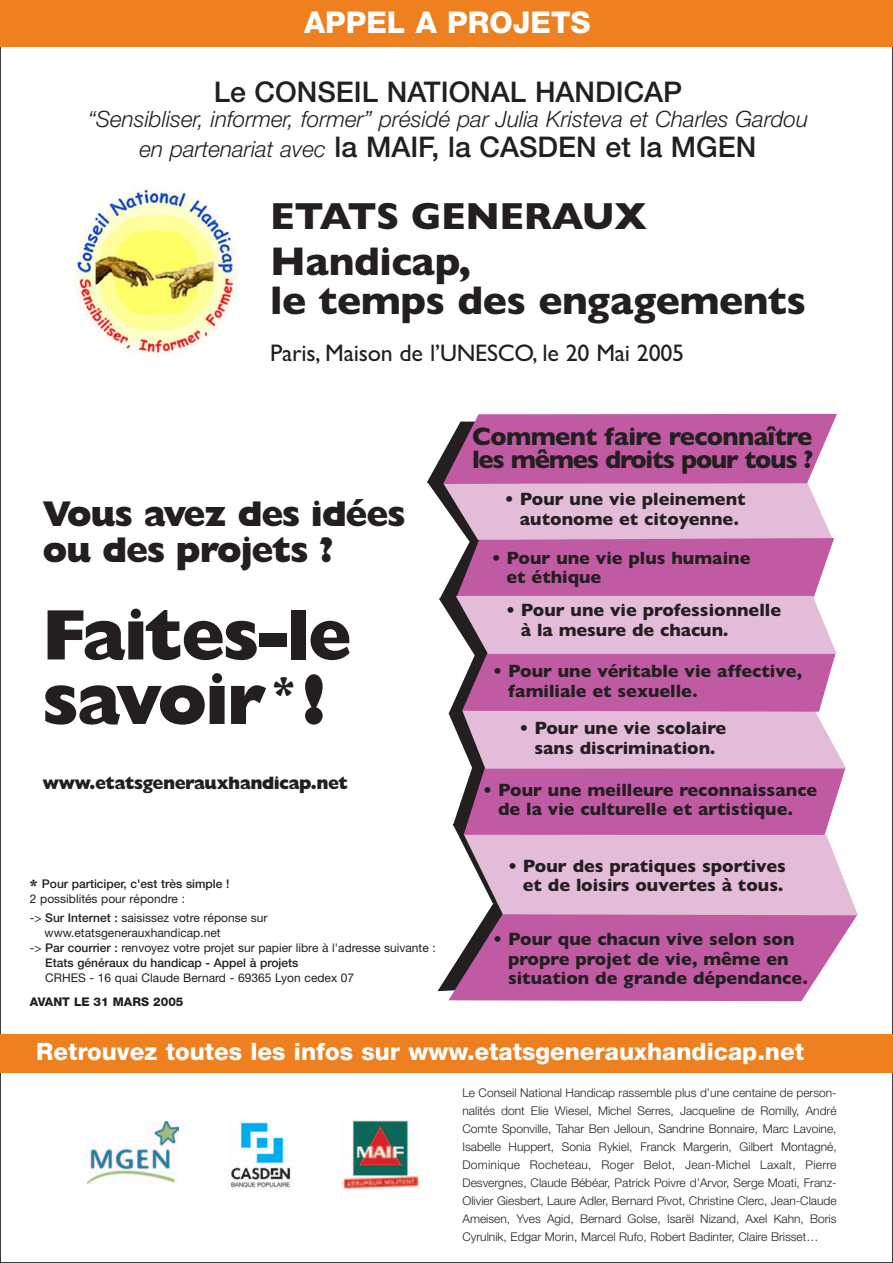
<style>
.page{position:relative;width:893px;height:1263px;background:#fff}
.page>*{position:absolute;margin:0;border:0;box-sizing:border-box;transform-origin:0 0}
.t1{font:800 72px/64.5px "Gill Sans";letter-spacing:-.035em;color:#231f20}
.t2{font:700 40.5px/38.7px "Gill Sans";letter-spacing:-.01em;color:#231f20}
.t3{font:700 38.1px "Gill Sans";letter-spacing:-.01em;color:#231f20}
.t4{font:800 36px/36px "Gill Sans";letter-spacing:-.035em;color:#231f20}
.t5{font:800 30px "Helvetica Neue";color:#fff}
.t6{font:500 28.5px "Helvetica Neue";color:#231f20}
.t7{font:700 25.5px/22.5px "Gill Sans";letter-spacing:-.05em;color:#231f20}
.t8{font:800 24px "Helvetica Neue";color:#fff}
.t9{font:24px "Gill Sans";letter-spacing:-.01em;color:#231f20}
.t10{font:italic 300 22.5px "Helvetica Neue";color:#231f20}
.t11{font:700 18px/19.5px "Gill Sans";color:#231f20}
.t12{font:800 18px "Gill Sans";letter-spacing:-.035em;color:#231f20}
.t13{font:300 12px/18px "Helvetica Neue";color:#231f20;text-align:justify}
.t14{font:12px "Helvetica Neue";color:#231f20}
.t15{font:500 12px/15px "Helvetica Neue";color:#231f20}
.t16{font:800 12px "Helvetica Neue";color:#231f20}
.s1{font-weight:300;font-style:italic;font-size:22.5px}
.s2{font-family:"Gill Sans";font-weight:800}
.s3{font-weight:400}
.s4{font-weight:500}
</style>
<div class="page">
<img style="left:343px;top:1120px;width:77px;height:68px">
<div style="left:0;top:1034px;width:893px;height:39px;background:#ee801f"></div>
<div style="left:0;top:0;width:893px;height:47px;background:#ee801f"></div>
<svg style="left:427px;top:414px;width:431px;height:587px"></svg>
<img style="left:88px;top:1122px;width:91px;height:61px">
<img style="left:75px;top:189px;width:163px;height:167px">
<img style="left:231px;top:1122px;width:60px;height:66px">
<h3 class="t5" style="left:304px;top:12px;width:288px">APPEL A PROJETS</h3>
<h3 class="t6" style="left:214px;top:81px;width:470px">Le CONSEIL NATIONAL HANDICAP</h3>
<h3 class="t10" style="left:88px;top:106px;width:722px">“Sensibliser, informer, former” présidé par Julia Kristeva et Charles Gardou</h3>
<h3 class="t6" style="left:139px;top:137px;width:618px"><span class="s1">en partenariat avec</span> la MAIF, la CASDEN et la MGEN</h3>
<h3 class="t3" style="left:270px;top:193px;width:378px">ETATS GENERAUX</h3>
<h2 class="t2" style="left:270px;top:242px;width:537px">Handicap,<br>le temps des engagements</h2>
<h3 class="t9" style="left:270px;top:338px;width:415px">Paris, Maison de l’UNESCO, le 20 Mai 2005</h3>
<h3 class="t4" style="left:42px;top:499px;width:365px">Vous avez des idées ou des projets ?</h3>
<h1 class="t1" style="left:42px;top:610px;width:311px">Faites-le savoir <sup>*</sup> !</h1>
<h3 class="t12" style="left:42px;top:776px;width:307px">www.etatsgenerauxhandicap.net</h3>
<p class="t15" style="left:30px;top:877px;width:201px"><span class="s2">*</span> Pour participer, c'est très simple !<br><span class="s3">2 possiblités pour répondre :</span></p>
<p class="t14" style="left:30px;top:913px;width:239px">-&gt; <span class="s4">Sur Internet :</span> saisissez votre réponse sur</p>
<p class="t14" style="left:45px;top:928px;width:177px">www.etatsgenerauxhandicap.net</p>
<p class="t14" style="left:30px;top:943px;width:407px">-&gt; <span class="s4">Par courrier :</span> renvoyez votre projet sur papier libre à l'adresse suivante :</p>
<p class="t15" style="left:45px;top:956px;width:255px">Etats généraux du handicap - Appel à projets</p>
<p class="t14" style="left:45px;top:973px;width:310px">CRHES - 16 quai Claude Bernard - 69365 Lyon cedex 07</p>
<p class="t16" style="left:30px;top:997px;width:155px">AVANT LE 31 MARS 2005</p>
<h3 class="t7" style="left:472px;top:425px;width:343px">Comment faire reconnaître les mêmes droits pour tous ?</h3>
<h3 class="t11" style="left:505px;top:489px;width:242px;text-align:center">• Pour une vie pleinement autonome et citoyenne.</h3>
<h3 class="t11" style="left:507px;top:548px;width:245px;text-indent:-15px">• Pour une vie plus humaine et éthique</h3>
<h3 class="t11" style="left:521px;top:600px;width:262px;text-indent:-15px">• Pour une vie professionnelle à la mesure de chacun.</h3>
<h3 class="t11" style="left:508px;top:661px;width:295px;text-indent:-15px">• Pour une véritable vie affective, familiale et sexuelle.</h3>
<h3 class="t11" style="left:520px;top:718px;width:208px;text-align:center">• Pour une vie scolaire sans discrimination.</h3>
<h3 class="t11" style="left:483px;top:780px;width:335px;text-align:center">• Pour une meilleure reconnaissance de la vie culturelle et artistique.</h3>
<h3 class="t11" style="left:508px;top:856px;width:279px;text-align:right">• Pour des pratiques sportives et de loisirs ouvertes à tous.</h3>
<h3 class="t11" style="left:508px;top:929px;width:301px;text-indent:-15px">• Pour que chacun vive selon son propre projet de vie, même en situation de grande dépendance.</h3>
<h3 class="t8" style="left:36px;top:1042px;width:769px">Retrouvez toutes les infos sur www.etatsgenerauxhandicap.net</h3>
<p class="t13" style="left:462px;top:1083px;width:376px">Le Conseil National Handicap rassemble plus d’une centaine de person&shy;nalités dont Elie Wiesel, Michel Serres, Jacqueline de Romilly, André Comte Sponville, Tahar Ben Jelloun, Sandrine Bonnaire, Marc Lavoine, Isabelle Huppert, Sonia Rykiel, Franck Margerin, Gilbert Montagné, Dominique Rocheteau, Roger Belot, Jean-Michel Laxalt, Pierre Desvergnes, Claude Bébéar, Patrick Poivre d’Arvor, Serge Moati, Franz-Olivier Giesbert, Laure Adler, Bernard Pivot, Christine Clerc, Jean-Claude Ameisen, Yves Agid, Bernard Golse, Isarël Nizand, Axel Kahn, Boris Cyrulnik, Edgar Morin, Marcel Rufo, Robert Badinter, Claire Brisset…</p>
</div>
